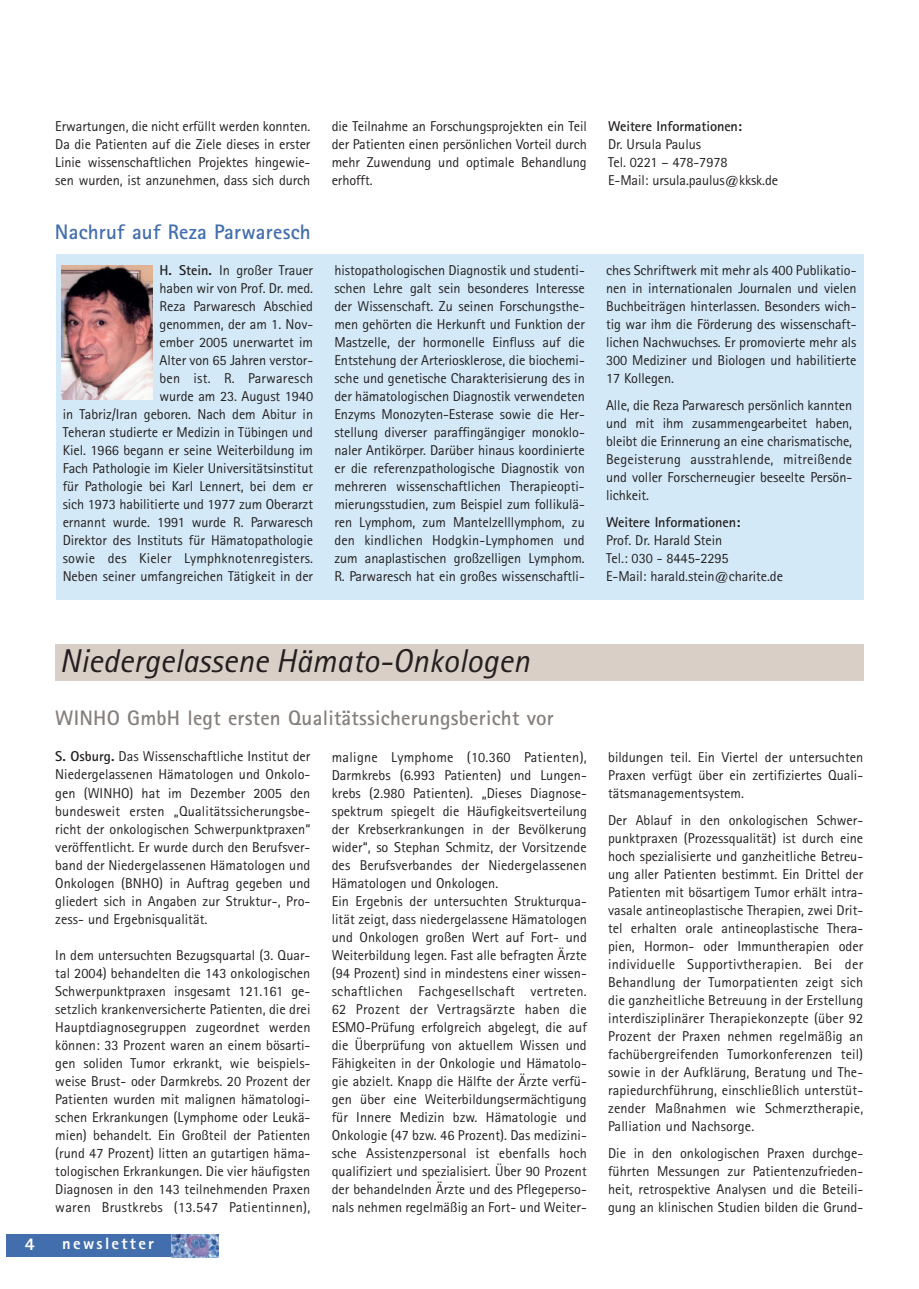
<style>
.page{position:relative;width:919px;height:1289px;background:#fff}
.page>*{position:absolute;margin:0;border:0;box-sizing:border-box;transform-origin:0 0}
.t1{font:italic 33px "Rotis Sans Serif";color:#231f20}
.t2{font:700 21px "Rotis Sans Serif";letter-spacing:.01em;color:#85807d}
.t3{font:700 21px "Rotis Sans Serif";letter-spacing:.01em;color:#426ead}
.t4{font:800 18px "Rotis Sans Serif";color:#fff}
.t5{font:800 16.5px "Rotis Sans Serif";letter-spacing:.14em;color:#fff}
.t6{font:14.25px/18px "Rotis Sans Serif";color:#231f20;text-align:justify}
.t7{font:700 14.25px "Rotis Sans Serif";letter-spacing:-.005em;color:#231f20}
.s1{font-weight:700}
</style>
<div class="page">
<div style="left:56px;top:254px;width:807px;height:345px;background:#d4e9f7"></div>
<div style="left:6px;top:1234px;width:213px;height:23px;background:#426ead"></div>
<img style="left:172px;top:1234px;width:47px;height:23px">
<div style="left:55px;top:644px;width:808px;height:36px;background:#dacfc7"></div>
<img style="left:62px;top:266px;width:90px;height:134px">
<p class="t6" style="left:55px;top:119px;width:256px">Erwartungen, die nicht erfüllt werden konnten.<br>Da die Patienten auf die Ziele dieses in erster Linie wissenschaftlichen Projektes hingewie&shy;sen wurden, ist anzunehmen, dass sich durch</p>
<p class="t6" style="left:332px;top:119px;width:256px">die Teilnahme an Forschungsprojekten ein Teil der Patienten einen persönlichen Vorteil durch mehr Zuwendung und optimale Behandlung erhofft.</p>
<p class="t7" style="left:608px;top:121px;width:135px">Weitere Informationen:</p>
<p class="t6" style="left:608px;top:137px;width:171px;text-align:left">Dr. Ursula Paulus<br>Tel. 0221 – 478-7978<br>E-Mail: ursula.paulus@kksk.de</p>
<h2 class="t3" style="left:55px;top:225px;width:257px">Nachruf auf Reza Parwaresch</h2>
<p class="t6" style="left:63px;top:263px;width:252px;text-align:right"><span class="s1">H. Stein.</span> In großer Trauer<br>haben wir von Prof. Dr. med.<br>Reza Parwaresch Abschied<br>genommen, der am 1. Nov-<br>ember 2005 unerwartet im<br>Alter von 65 Jahren verstor-<br>ben ist. R. Parwaresch<br>wurde am 23. August 1940<br>in Tabriz/Iran geboren. Nach dem Abitur in Teheran studierte er Medizin in Tübingen und Kiel. 1966 begann er seine Weiterbildung im Fach Pathologie im Kieler Universitätsinstitut für Pathologie bei Karl Lennert, bei dem er sich 1973 habilitierte und 1977 zum Oberarzt ernannt wurde. 1991 wurde R. Parwaresch Direktor des Instituts für Hämatopathologie sowie des Kieler Lymphknotenregisters.<br>Neben seiner umfangreichen Tätigkeit in der</p>
<p class="t6" style="left:334px;top:263px;width:252px">histopathologischen Diagnostik und studenti&shy;schen Lehre galt sein besonderes Interesse der Wissenschaft. Zu seinen Forschungsthe&shy;men gehörten die Herkunft und Funktion der Mastzelle, der hormonelle Einfluss auf die Entstehung der Arteriosklerose, die biochemi&shy;sche und genetische Charakterisierung des in der hämatologischen Diagnostik verwendeten Enzyms Monozyten-Esterase sowie die Her&shy;stellung diverser paraffingängiger monoklo&shy;naler Antikörper. Darüber hinaus koordinierte er die referenzpathologische Diagnostik von mehreren wissenschaftlichen Therapieopti&shy;mierungsstudien, zum Beispiel zum follikulä&shy;ren Lymphom, zum Mantelzelllymphom, zu den kindlichen Hodgkin-Lymphomen und zum anaplastischen großzelligen Lymphom.<br>R. Parwaresch hat ein großes wissenschaftli-</p>
<p class="t6" style="left:606px;top:263px;width:252px">ches Schriftwerk mit mehr als 400 Publikatio&shy;nen in internationalen Journalen und vielen Buchbeiträgen hinterlassen. Besonders wich&shy;tig war ihm die Förderung des wissenschaft&shy;lichen Nachwuchses. Er promovierte mehr als 300 Mediziner und Biologen und habilitierte 17 Kollegen.</p>
<p class="t6" style="left:606px;top:398px;width:248px">Alle, die Reza Parwaresch persönlich kannten und mit ihm zusammengearbeitet haben, bleibt die Erinnerung an eine charismatische, Begeisterung ausstrahlende, mitreißende und voller Forscherneugier beseelte Persön&shy;lichkeit.</p>
<p class="t7" style="left:606px;top:517px;width:136px">Weitere Informationen:</p>
<p class="t6" style="left:606px;top:533px;width:178px;text-align:left">Prof. Dr. Harald Stein<br>Tel.: 030 - 8445-2295<br>E-Mail: harald.stein@charite.de</p>
<h1 class="t1" style="left:60px;top:649px;width:471px">Niedergelassene Hämato-Onkologen</h1>
<h2 class="t2" style="left:55px;top:711px;width:500px">WINHO GmbH legt ersten Qualitätssicherungsbericht vor</h2>
<p class="t6" style="left:55px;top:749px;width:256px"><span class="s1">S. Osburg.</span> Das Wissenschaftliche Institut der Niedergelassenen Hämatologen und Onkolo&shy;gen (WINHO) hat im Dezember 2005 den bundesweit ersten „Qualitätssicherungsbe&shy;richt der onkologischen Schwerpunktpraxen“ veröffentlicht. Er wurde durch den Berufsver&shy;band der Niedergelassenen Hämatologen und Onkologen (BNHO) in Auftrag gegeben und gliedert sich in Angaben zur Struktur-, Pro&shy;zess- und Ergebnisqualität.</p>
<p class="t6" style="left:55px;top:947px;width:256px">In dem untersuchten Bezugsquartal (3. Quar&shy;tal 2004) behandelten die 143 onkologischen Schwerpunktpraxen insgesamt 121.161 ge&shy;setzlich krankenversicherte Patienten, die drei Hauptdiagnosegruppen zugeordnet werden können: 33 Prozent waren an einem bösarti&shy;gen soliden Tumor erkrankt, wie beispiels&shy;weise Brust- oder Darmkrebs. 20 Prozent der Patienten wurden mit malignen hämatologi&shy;schen Erkrankungen (Lymphome oder Leukä&shy;mien) behandelt. Ein Großteil der Patienten (rund 47 Prozent) litten an gutartigen häma&shy;tologischen Erkrankungen. Die vier häufigsten Diagnosen in den 143 teilnehmenden Praxen waren Brustkrebs (13.547 Patientinnen),</p>
<p class="t4" style="left:25px;top:1237px;width:12px">4</p>
<p class="t5" style="left:62px;top:1237px;width:93px">newsletter</p>
<p class="t6" style="left:332px;top:749px;width:256px;text-align:left">maligne Lymphome (10.360 Patienten), Darmkrebs (6.993 Patienten) und Lungen&shy;krebs (2.980 Patienten). „Dieses Diagnose&shy;spektrum spiegelt die Häufigkeitsverteilung der Krebserkrankungen in der Bevölkerung wider“, so Stephan Schmitz, der Vorsitzende des Berufsverbandes der Niedergelassenen Hämatologen und Onkologen.<br>Ein Ergebnis der untersuchten Strukturqua&shy;lität zeigt, dass niedergelassene Hämatologen und Onkologen großen Wert auf Fort- und Weiterbildung legen. Fast alle befragten Ärzte (94 Prozent) sind in mindestens einer wissen&shy;schaftlichen Fachgesellschaft vertreten.<br>62 Prozent der Vertragsärzte haben die ESMO-Prüfung erfolgreich abgelegt, die auf die Überprüfung von aktuellem Wissen und Fähigkeiten in der Onkologie und Hämatolo&shy;gie abzielt. Knapp die Hälfte der Ärzte verfü&shy;gen über eine Weiterbildungsermächtigung für Innere Medizin bzw. Hämatologie und Onkologie (47 bzw. 46 Prozent). Das medizini&shy;sche Assistenzpersonal ist ebenfalls hoch qualifiziert und spezialisiert. Über 90 Prozent der behandelnden Ärzte und des Pflegeperso&shy;nals nehmen regelmäßig an Fort- und Weiter-</p>
<p class="t6" style="left:608px;top:749px;width:256px">bildungen teil. Ein Viertel der untersuchten Praxen verfügt über ein zertifiziertes Quali&shy;tätsmanagementsystem.</p>
<p class="t6" style="left:608px;top:812px;width:256px">Der Ablauf in den onkologischen Schwer&shy;punktpraxen (Prozessqualität) ist durch eine hoch spezialisierte und ganzheitliche Betreu&shy;ung aller Patienten bestimmt. Ein Drittel der Patienten mit bösartigem Tumor erhält intra&shy;vasale antineoplastische Therapien, zwei Drit&shy;tel erhalten orale antineoplastische Thera&shy;pien, Hormon- oder Immuntherapien oder individuelle Supportivtherapien. Bei der Behandlung der Tumorpatienten zeigt sich die ganzheitliche Betreuung in der Erstellung interdisziplinärer Therapiekonzepte (über 92<br>Prozent der Praxen nehmen regelmäßig an fachübergreifenden Tumorkonferenzen teil) sowie in der Aufklärung, Beratung und The&shy;rapiedurchführung, einschließlich unterstüt&shy;zender Maßnahmen wie Schmerztherapie, Palliation und Nachsorge.</p>
<p class="t6" style="left:608px;top:1145px;width:256px">Die in den onkologischen Praxen durchge&shy;führten Messungen zur Patientenzufrieden&shy;heit, retrospektive Analysen und die Beteili&shy;gung an klinischen Studien bilden die Grund-</p>
</div>
